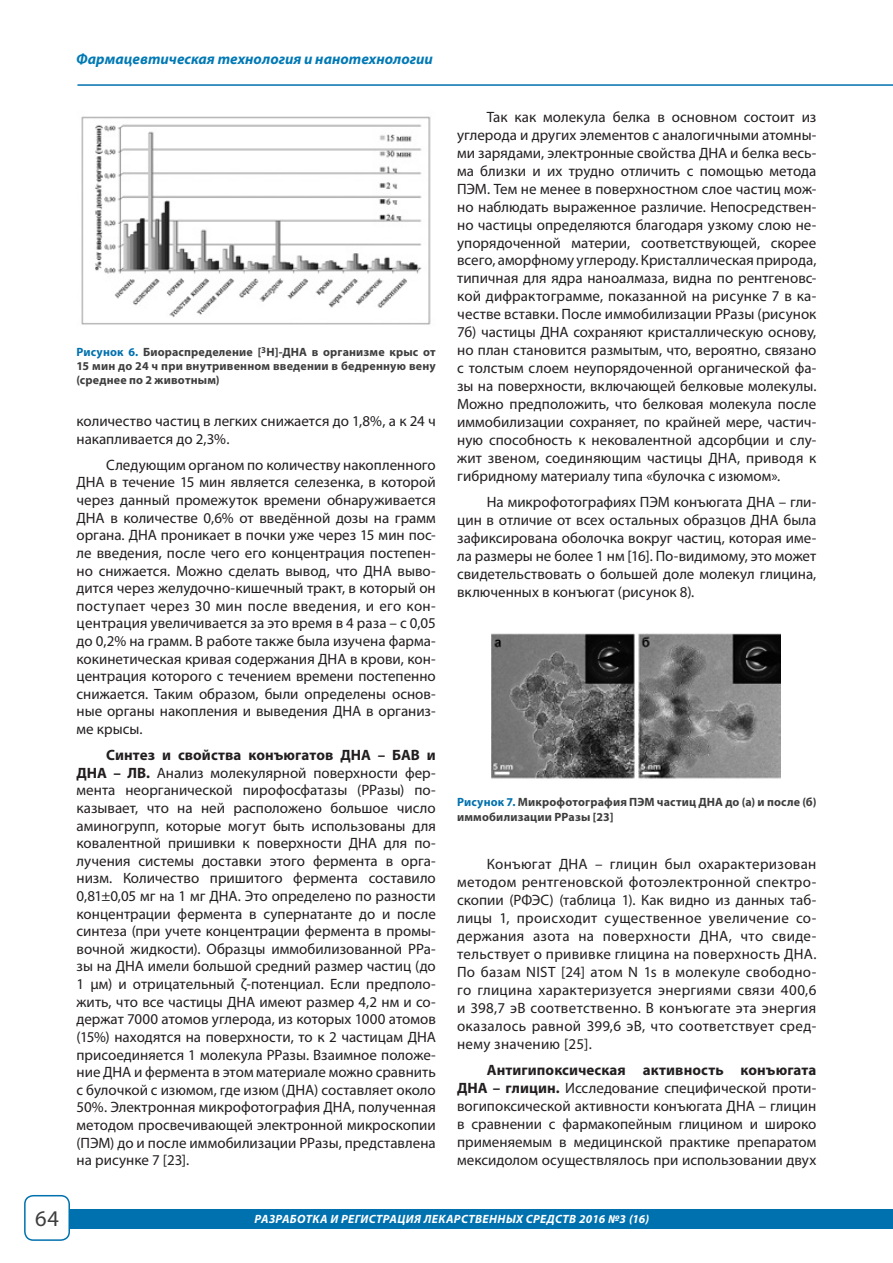
<style>
.page{position:relative;width:893px;height:1263px;background:#fff}
.page>*{position:absolute;margin:0;border:0;box-sizing:border-box;transform-origin:0 0}
.t1{font:22.5px "Myriad Pro";color:#3e3e3f}
.Основной{font:15px/18px "Myriad Pro";color:#231f20;text-align:justify}
.t2{font:italic 700 15px "Myriad Pro";color:#0079b5}
.Основной-2{font:700 12px/14.4px "Myriad Pro";letter-spacing:.015em;color:#3e3e3f;text-align:justify}
.t3{font:italic 700 12px "Myriad Pro";letter-spacing:.03em;color:#fff}
.s1{color:#0071af}
.s2{font-weight:700}
</style>
<div class="page">
<div style="left:70px;top:1209px;width:823px;height:20px;background:#0071af"></div>
<div style="left:24px;top:1195px;width:46px;height:46px;border:2px solid #0071af;border-radius:9px"></div>
<hr style="left:77px;top:84px;width:816px;height:2px;background:#0071af">
<img style="left:81px;top:116px;width:350px;height:209px">
<img style="left:491px;top:633px;width:289px;height:146px">
<p class="t2" style="left:76px;top:50px;width:358px">Фармацевтическая технология и нанотехнологии</p>
<p class="Основной-2" style="left:76px;top:344px;width:361px"><span class="s1">Рисунок 6.</span> Биораспределение [<sup>3</sup>H]-ДНА в организме крыс от 15 мин до 24 ч при внутривенном введении в бедренную вену (среднее по 2 животным)</p>
<p class="Основной" style="left:77px;top:412px;width:361px;line-height:17.2px">количество частиц в легких снижается до 1,8%, а к 24 ч накапливается до 2,3%.</p>
<p class="Основной" style="left:77px;top:456px;width:361px;line-height:17.5px;text-indent:30px">Следующим органом по количеству накопленного ДНА в течение 15 мин является селезенка, в которой через данный промежуток времени обнаруживается ДНА в количестве 0,6% от введённой дозы на грамм органа. ДНА проникает в почки уже через 15 мин пос&shy;ле введения, после чего его концентрация постепен&shy;но снижается. Можно сделать вывод, что ДНА выво&shy;дится через желудочно-кишечный тракт, в который он поступает через 30 мин после введения, и его кон&shy;центрация увеличивается за это время в 4 раза – с 0,05 до 0,2% на грамм. В работе также была изучена фарма&shy;кокинетическая кривая содержания ДНА в крови, кон&shy;центрация которого с течением времени постепенно снижается. Таким образом, были определены основ&shy;ные органы накопления и выведения ДНА в организ&shy;ме крысы.</p>
<p class="Основной" style="left:77px;top:746px;width:361px;line-height:17.5px;text-indent:30px"><span class="s2">Синтез и свойства конъюгатов ДНА – БАВ и ДНА – ЛВ.</span> Анализ молекулярной поверхности фер&shy;мента неорганической пирофосфатазы (РРазы) по&shy;казывает, что на ней расположено большое число аминогрупп, которые могут быть использованы для ковалентной пришивки к поверхности ДНА для по&shy;лучения системы доставки этого фермента в орга&shy;низм. Количество пришитого фермента составило 0,81±0,05 мг на 1 мг ДНА. Это определено по разности концентрации фермента в супернатанте до и после синтеза (при учете концентрации фермента в промы&shy;вочной жидкости). Образцы иммобилизованной РРа&shy;зы на ДНА имели большой средний размер частиц (до 1 µм) и отрицательный ζ-потенциал. Если предполо&shy;жить, что все частицы ДНА имеют размер 4,2 нм и со&shy;держат 7000 атомов углерода, из которых 1000 атомов (15%) находятся на поверхности, то к 2 частицам ДНА присоединяется 1 молекула РРазы. Взаимное положе&shy;ние ДНА и фермента в этом материале можно сравнить с булочкой с изюмом, где изюм (ДНА) составляет около 50%. Электронная микрофотография ДНА, полученная методом просвечивающей электронной микроскопии (ПЭМ) до и после иммобилизации РРазы, представлена на рисунке 7 [23].</p>
<p class="Основной" style="left:457px;top:108px;width:361px;text-indent:30px">Так как молекула белка в основном состоит из углерода и других элементов с аналогичными атомны&shy;ми зарядами, электронные свойства ДНА и белка весь&shy;ма близки и их трудно отличить с помощью метода ПЭМ. Тем не менее в поверхностном слое частиц мож&shy;но наблюдать выраженное различие. Непосредствен&shy;но частицы определяются благодаря узкому слою не&shy;упорядоченной материи, соответствующей, скорее всего, аморфному углероду. Кристаллическая природа, типичная для ядра наноалмаза, видна по рентгеновс&shy;кой дифрактограмме, показанной на рисунке 7 в ка&shy;честве вставки. После иммобилизации РРазы (рисунок 7б) частицы ДНА сохраняют кристаллическую основу, но план становится размытым, что, вероятно, связано с толстым слоем неупорядоченной органической фа&shy;зы на поверхности, включающей белковые молекулы.<br>Можно предположить, что белковая молекула после иммобилизации сохраняет, по крайней мере, частич&shy;ную способность к нековалентной адсорбции и слу&shy;жит звеном, соединяющим частицы ДНА, приводя к гибридному материалу типа «булочка с изюмом».</p>
<p class="Основной" style="left:457px;top:493px;width:361px;text-indent:30px">На микрофотографиях ПЭМ конъюгата ДНА – гли&shy;цин в отличие от всех остальных образцов ДНА была зафиксирована оболочка вокруг частиц, которая име&shy;ла размеры не более 1 нм [16]. По-видимому, это может свидетельствовать о большей доле молекул глицина, включенных в конъюгат (рисунок 8).</p>
<p class="Основной-2" style="left:457px;top:795px;width:361px"><span class="s1">Рисунок 7.</span> Микрофотография ПЭМ частиц ДНА до (а) и после (б) иммобилизации РРазы [23]</p>
<p class="Основной" style="left:457px;top:855px;width:361px;text-indent:30px">Конъюгат ДНА – глицин был охарактеризован методом рентгеновской фотоэлектронной спектро&shy;скопии (РФЭС) (таблица 1). Как видно из данных таб&shy;лицы 1, происходит существенное увеличение со&shy;держания азота на поверхности ДНА, что свиде&shy;тельствует о прививке глицина на поверхность ДНА.<br>По базам NIST [24] атом N 1s в молекуле свободно&shy;го глицина характеризуется энергиями связи 400,6 и 398,7 эВ соответственно. В конъюгате эта энергия оказалось равной 399,6 эВ, что соответствует сред&shy;нему значению [25].</p>
<p class="Основной" style="left:457px;top:1061px;width:361px;text-indent:30px"><span class="s2">Антигипоксическая активность конъюгата ДНА – глицин.</span> Исследование специфической проти&shy;вогипоксической активности конъюгата ДНА – глицин в сравнении с фармакопейным глицином и широко применяемым в медицинской практике препаратом мексидолом осуществлялось при использовании двух</p>
<h1 class="t1" style="left:35px;top:1204px;width:25px">64</h1>
<p class="t3" style="left:254px;top:1211px;width:396px">РАЗРАБОТКА И РЕГИСТРАЦИЯ ЛЕКАРСТВЕННЫХ СРЕДСТВ 2016 №3 (16)</p>
</div>
